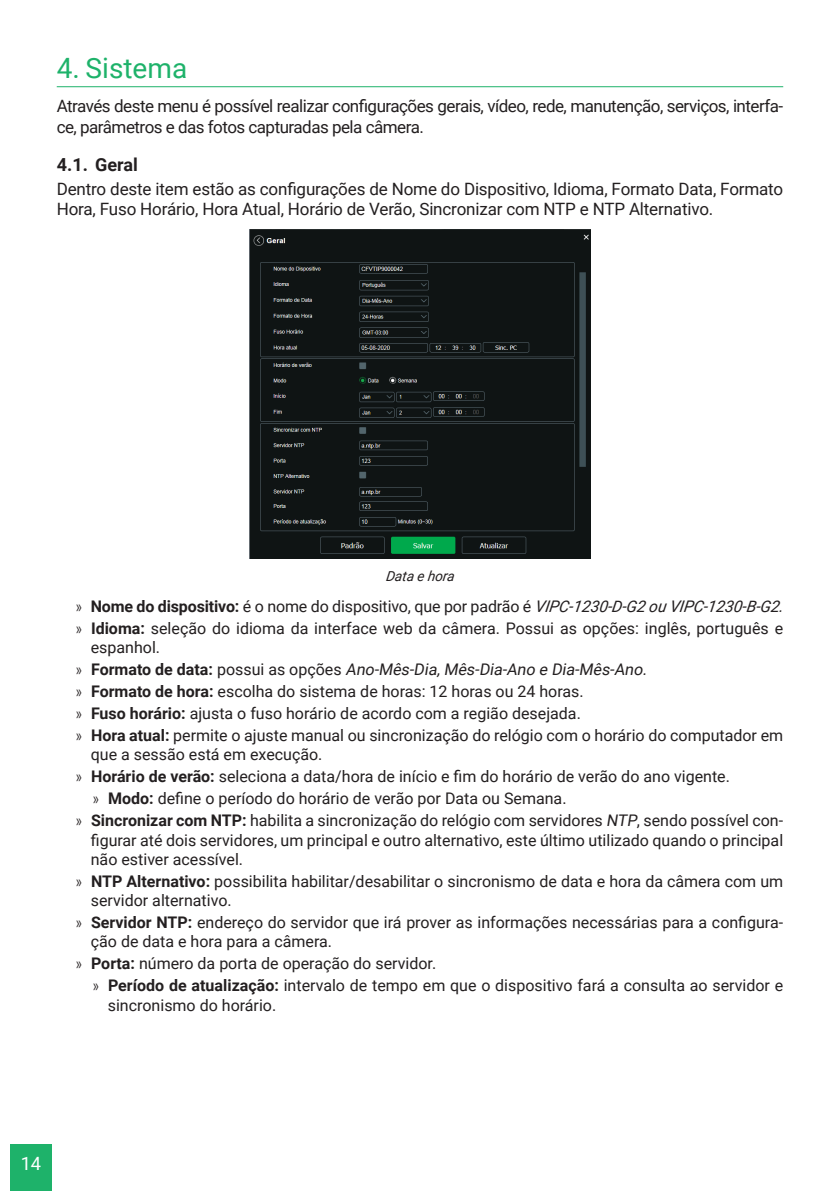
<style>
.page{position:relative;width:840px;height:1191px;background:#fff}
.page>*{position:absolute;margin:0;border:0;box-sizing:border-box;transform-origin:0 0}
.t1{font:28px "Roboto";color:#1eb26a}
.t2{font:18.2px "Roboto";color:#fff}
.t3{font:700 18px "Roboto";color:#231f20}
._0__Corpo_de_texto{font:17px/20.4px "Roboto";letter-spacing:-.025em;color:#231f20}
.t4{font:16px/19.2px "Roboto";color:#231f20}
.t5{font:italic 16px "Roboto";color:#231f20}
._7__Legenda{font:italic 14px "Roboto";color:#231f20}
.s1{font-family:"Frutiger LT Std";font-weight:300;font-stretch:condensed}
.s2{font-weight:700}
.s3{font-style:italic}
.s4{font-family:"Frutiger LT Std";font-weight:300;font-style:normal;font-stretch:condensed}
.s5{font-weight:700;font-style:normal}
.s6{font-style:normal}
</style>
<div class="page">
<div style="left:10px;top:1144px;width:42px;height:47px;background:#1eb26a"></div>
<hr style="left:57px;top:86px;width:725px;height:1px;background:#1eb26a">
<img style="left:249px;top:230px;width:341px;height:328px">
<p class="t1" style="left:57px;top:48px;width:132px">4. Sistema</p>
<p class="_0__Corpo_de_texto" style="left:57px;top:95px;width:727px">Através deste menu é possível realizar configurações gerais, vídeo, rede, manutenção, serviços, interfa&shy;ce, parâmetros e das fotos capturadas pela câmera.</p>
<p class="t3" style="left:57px;top:152px;width:83px">4.1. Geral</p>
<p class="_0__Corpo_de_texto" style="left:57px;top:178px;width:727px">Dentro deste item estão as configurações de Nome do Dispositivo, Idioma, Formato Data, Formato<br>Hora, Fuso Horário, Hora Atual, Horário de Verão, Sincronizar com NTP e NTP Alternativo.</p>
<p class="_7__Legenda" style="left:385px;top:566px;width:72px">Data e hora</p>
<p class="t4" style="left:75px;top:596px;width:712px"><span class="s1">»</span> <span class="s2">Nome do dispositivo:</span> é o nome do dispositivo, que por padrão é <span class="s3">VIPC-1230-D-G2 ou VIPC-1230-B-G2.</span></p>
<p class="t4" style="left:91px;top:618px;width:693px;text-indent:-16px"><span class="s1">»</span> <span class="s2">Idioma:</span> seleção do idioma da interface web da câmera. Possui as opções: inglês, português e espanhol.</p>
<p class="t5" style="left:75px;top:658px;width:576px"><span class="s4">»</span> <span class="s5">Fo r m ato d e d ata :</span> <span class="s6">p o s s u i a s o p ç õ e s</span> Ano-Mês-Dia,Mês-Dia-Ano e Dia-Mês-Ano.</p>
<p class="t4" style="left:75px;top:681px;width:509px"><span class="s1">»</span> <span class="s2">Formato de hora:</span> escolha do sistema de horas: 12 horas ou 24 horas.</p>
<p class="t4" style="left:75px;top:703px;width:507px"><span class="s1">»</span> <span class="s2">Fuso horário:</span> ajusta o fuso horário de acordo com a região desejada.</p>
<p class="t4" style="left:91px;top:725px;width:693px;text-indent:-16px"><span class="s1">»</span> <span class="s2">Hora atual:</span> permite o ajuste manual ou sincronização do relógio com o horário do computador em que a sessão está em execução.</p>
<p class="t4" style="left:75px;top:766px;width:656px"><span class="s1">»</span> <span class="s2">Horário de verão:</span> seleciona a data/hora de início e fim do horário de verão do ano vigente.</p>
<p class="t4" style="left:92px;top:788px;width:475px"><span class="s1">»</span> <span class="s2">Modo:</span> define o período do horário de verão por Data ou Semana.</p>
<p class="t4" style="left:91px;top:810px;width:693px;text-align:justify;text-indent:-16px"><span class="s1">»</span> <span class="s2">Sincronizar com NTP:</span> habilita a sincronização do relógio com servidores <span class="s3">NTP</span>, sendo possível con&shy;figurar até dois servidores, um principal e outro alternativo, este último utilizado quando o principal não estiver acessível.</p>
<p class="t4" style="left:91px;top:871px;width:693px;text-indent:-16px"><span class="s1">»</span> <span class="s2">NTP Alternativo:</span> possibilita habilitar/desabilitar o sincronismo de data e hora da câmera com um servidor alternativo.</p>
<p class="t4" style="left:91px;top:912px;width:693px;text-indent:-16px"><span class="s1">»</span> <span class="s2">Servidor NTP:</span> endereço do servidor que irá prover as informações necessárias para a configura&shy;ção de data e hora para a câmera.</p>
<p class="t4" style="left:75px;top:953px;width:362px"><span class="s1">»</span> <span class="s2">Porta:</span> número da porta de operação do servidor.</p>
<p class="t4" style="left:108px;top:975px;width:676px;text-indent:-16px"><span class="s1">»</span> <span class="s2">Período de atualização:</span> intervalo de tempo em que o dispositivo fará a consulta ao servidor e sincronismo do horário.</p>
<p class="t2" style="left:21px;top:1151px;width:22px">14</p>
</div>
